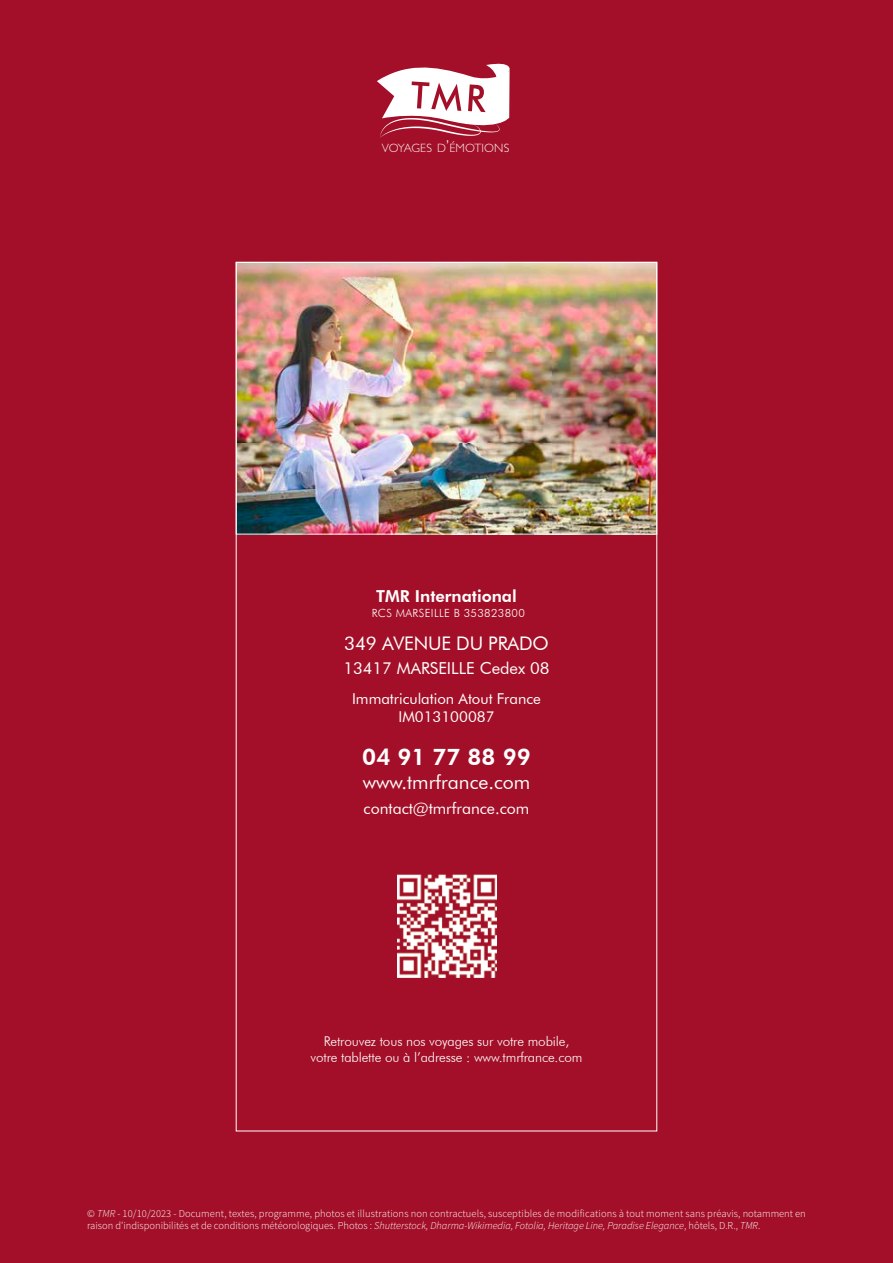
<style>
.page{position:relative;width:893px;height:1263px;background:#a30f28}
.page>*{position:absolute;margin:0;border:0;box-sizing:border-box;transform-origin:0 0}
.t1{font:800 22.95px "Futura BT";color:#fff}
.t2{font:19.35px "Futura BT";color:#fff}
.t3{font:18.75px "Futura BT";letter-spacing:-.01em;color:#fff}
.t4{font:16.5px "Futura BT";color:#fff}
.t5{font:800 16.5px "Futura BT";color:#fff}
.t6{font:15.9px "Futura BT";color:#fff}
.t7{font:15px/18px "Futura BT";color:#fff;text-align:center}
.t8{font:300 13.5px/16.2px "Futura BT";letter-spacing:-.01em;color:#fff;text-align:center}
.t9{font:300 12px "Gill Sans Std";letter-spacing:.015em;color:#f9f1ef}
.t10{font:300 11.25px "Futura BT";letter-spacing:.03em;color:#fff}
.t11{font:300 10.5px/12.6px "Source Sans Pro";letter-spacing:.01em;color:#fff}
.s1{font-size:17.25px}
.s2{font-style:italic}
</style>
<div class="page">
<img style="left:397px;top:874px;width:99px;height:104px">
<svg style="left:377px;top:63px;width:133px;height:75px"></svg>
<img style="left:238px;top:264px;width:417px;height:268px">
<p class="t9" style="left:382px;top:141px;width:129px">VOYAGES D<span class="s1">’</span>ÉMOTIONS</p>
<h3 class="t5" style="left:376px;top:586px;width:142px">TMR International</h3>
<p class="t10" style="left:372px;top:606px;width:155px">RCS MARSEILLE B 353823800</p>
<h3 class="t3" style="left:344px;top:631px;width:206px">349 AVENUE DU PRADO</h3>
<h3 class="t4" style="left:343px;top:658px;width:208px">13417 MARSEILLE Cedex 08</h3>
<h3 class="t7" style="left:352px;top:690px;width:190px">Immatriculation Atout France<br>IM013100087</h3>
<h1 class="t1" style="left:362px;top:742px;width:170px">04 91 77 88 99</h1>
<h2 class="t2" style="left:363px;top:770px;width:169px">www.tmrfrance.com</h2>
<h3 class="t6" style="left:364px;top:798px;width:167px">contact@tmrfrance.com</h3>
<p class="t8" style="left:310px;top:1033px;width:273px">Retrouvez tous nos voyages sur votre mobile, votre tablette ou à l’adresse : www.tmrfrance.com</p>
<p class="t11" style="left:87px;top:1207px;width:720px">© <span class="s2">TMR</span> - 10/10/2023 - Document, textes, programme, photos et illustrations non contractuels, susceptibles de modifications à tout moment sans préavis, notamment en raison d'indisponibilités et de conditions météorologiques. Photos : <span class="s2">Shutterstock, Dharma-Wikimedia, Fotolia, Heritage Line, Paradise Elegance</span>, hôtels, D.R., <span class="s2">TMR</span>.</p>
</div>
